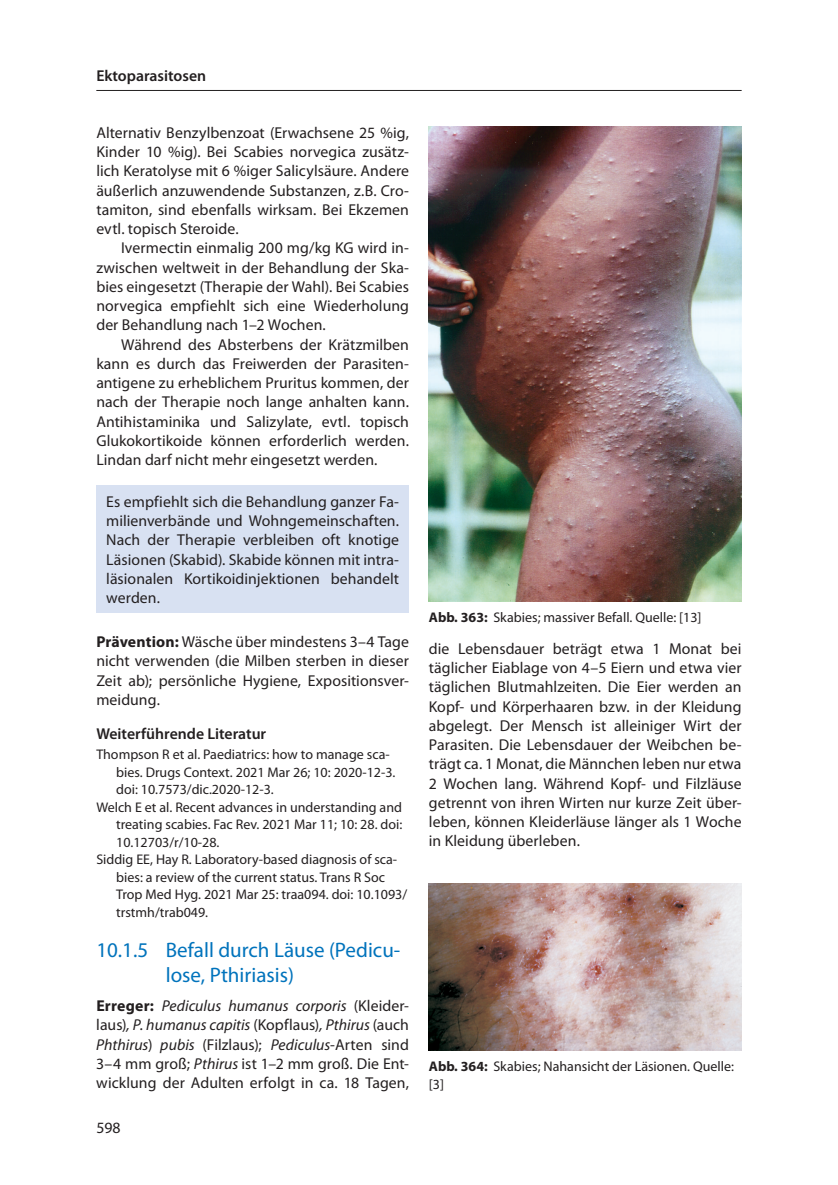
<style>
.page{position:relative;width:838px;height:1185px;background:#fff}
.page>*{position:absolute;margin:0;border:0;box-sizing:border-box;transform-origin:0 0}
.t1{font:21px/25.2px "Myriad Pro";color:#0073bc}
.t2{font:15.75px/19.2px "Myriad Pro";letter-spacing:.005em;color:#231f20;text-align:justify}
.t3{font:600 15.75px "Myriad Pro";color:#231f20}
.t4{font:14px/17.5px "Myriad Pro";color:#231f20}
.s1{font-weight:700}
.s2{font-style:italic}
</style>
<div class="page">
<hr style="left:96px;top:90px;width:645px;height:1px;background:#231f20">
<div style="left:96px;top:485px;width:313px;height:128px;background:#d8e1f2"></div>
<img style="left:429px;top:126px;width:312px;height:476px">
<img style="left:429px;top:883px;width:312px;height:167px">
<p class="t3" style="left:96px;top:67px;width:111px">Ektoparasitosen</p>
<p class="t2" style="left:96px;top:123px;width:314px">Alternativ Benzylbenzoat (Erwachsene 25 %ig, Kinder 10 %ig). Bei Scabies norvegica zusätz&shy;lich Keratolyse mit 6 %iger Salicylsäure. Andere äußerlich anzuwendende Substanzen, z.B. Cro&shy;tamiton, sind ebenfalls wirksam. Bei Ekzemen evtl. topisch Steroide.</p>
<p class="t2" style="left:96px;top:239px;width:314px;text-indent:25px">Ivermectin einmalig 200 mg/kg KG wird in&shy;zwischen weltweit in der Behandlung der Ska&shy;bies eingesetzt (Therapie der Wahl). Bei Scabies norvegica empfiehlt sich eine Wiederholung der Behandlung nach 1–2 Wochen.</p>
<p class="t2" style="left:96px;top:335px;width:314px;text-indent:25px">Während des Absterbens der Krätzmilben kann es durch das Freiwerden der Parasiten&shy;antigene zu erheblichem Pruritus kommen, der nach der Therapie noch lange anhalten kann.<br>Antihistaminika und Salizylate, evtl. topisch Glukokortikoide können erforderlich werden.<br>Lindan darf nicht mehr eingesetzt werden.</p>
<p class="t2" style="left:106px;top:492px;width:294px">Es empfiehlt sich die Behandlung ganzer Fa&shy;milienverbände und Wohngemeinschaften.<br>Nach der Therapie verbleiben oft knotige Läsionen (Skabid). Skabide können mit intra&shy;läsionalen Kortikoidinjektionen behandelt werden.</p>
<p class="t2" style="left:96px;top:632px;width:314px"><span class="s1">Prävention:</span> Wäsche über mindestens 3–4 Tage nicht verwenden (die Milben sterben in dieser Zeit ab); persönliche Hygiene, Expositionsver&shy;meidung.</p>
<p class="t3" style="left:96px;top:725px;width:171px">Weiterführende Literatur</p>
<p class="t4" style="left:96px;top:746px;width:295px">Thompson R et al. Paediatrics: how to manage sca-</p>
<p class="t4" style="left:116px;top:763px;width:281px">bies. Drugs Context. 2021 Mar 26; 10: 2020-12-3.</p>
<p class="t4" style="left:116px;top:781px;width:159px">doi: 10.7573/dic.2020-12-3.</p>
<p class="t4" style="left:96px;top:798px;width:307px">Welch E et al. Recent advances in understanding and</p>
<p class="t4" style="left:116px;top:816px;width:287px">treating scabies. Fac Rev. 2021 Mar 11; 10: 28. doi:</p>
<p class="t4" style="left:116px;top:833px;width:105px">10.12703/r/10-28.</p>
<p class="t4" style="left:96px;top:851px;width:302px">Siddig EE, Hay R. Laboratory-based diagnosis of sca-</p>
<p class="t4" style="left:116px;top:868px;width:270px">bies: a review of the current status. Trans R Soc</p>
<p class="t4" style="left:116px;top:886px;width:292px">Trop Med Hyg. 2021 Mar 25: traa094. doi: 10.1093/</p>
<p class="t4" style="left:116px;top:903px;width:93px">trstmh/trab049.</p>
<h1 class="t1" style="left:166px;top:937px;width:236px;text-indent:-69px">10.1.5 Befall durch Läuse (Pedicu&shy;lose, Pthiriasis)</h1>
<p class="t2" style="left:96px;top:996px;width:314px"><span class="s1">Erreger:</span> <span class="s2">Pediculus humanus corporis</span> (Kleider&shy;laus)<span class="s2">, P. humanus capitis</span> (Kopflaus)<span class="s2">, Pthirus</span> (auch <span class="s2">Phthirus</span>) <span class="s2">pubis</span> (Filzlaus); <span class="s2">Pediculus</span>-Arten sind 3–4 mm groß; <span class="s2">Pthirus</span> ist 1–2 mm groß. Die Ent&shy;wicklung der Adulten erfolgt in ca. 18 Tagen,</p>
<p class="t2" style="left:96px;top:1118px;width:26px">598</p>
<p class="t4" style="left:429px;top:609px;width:274px"><span class="s1">Abb. 363:</span> Skabies; massiver Befall. Quelle: [13]</p>
<p class="t2" style="left:429px;top:639px;width:314px">die Lebensdauer beträgt etwa 1 Monat bei täglicher Eiablage von 4–5 Eiern und etwa vier täglichen Blutmahlzeiten. Die Eier werden an Kopf- und Körperhaaren bzw. in der Kleidung abgelegt. Der Mensch ist alleiniger Wirt der Parasiten. Die Lebensdauer der Weibchen be&shy;trägt ca. 1 Monat, die Männchen leben nur etwa 2 Wochen lang. Während Kopf- und Filzläuse getrennt von ihren Wirten nur kurze Zeit über&shy;leben, können Kleiderläuse länger als 1 Woche in Kleidung überleben.</p>
<p class="t4" style="left:429px;top:1058px;width:306px"><span class="s1">Abb. 364:</span> Skabies; Nahansicht der Läsionen. Quelle: [3]</p>
</div>
